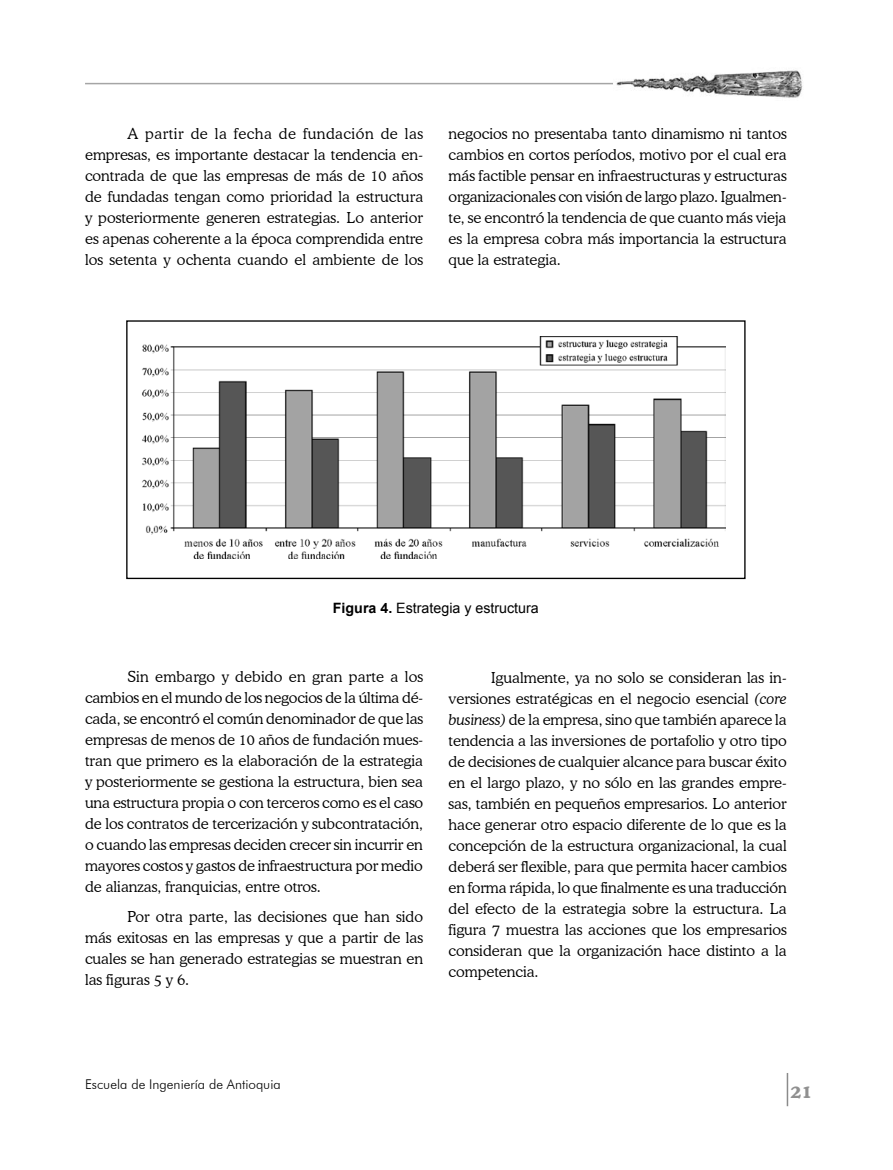
<style>
.page{position:relative;width:893px;height:1170px;background:#fff}
.page>*{position:absolute;margin:0;border:0;box-sizing:border-box;transform-origin:0 0}
.t1{font:700 18px "Cooper BT";color:#909090}
.t2{font:300 15px/21px "Cooper BT";color:#000;text-align:justify}
.t3{font:14.25px "Arial";color:#000}
.t4{font:300 13.5px "Futura BT";color:#000}
.s1{font-weight:700}
.s2{font-style:italic}
</style>
<div class="page">
<hr style="left:787px;top:1072px;width:1px;height:34px;background:#8b8b8b">
<hr style="left:85px;top:83px;width:597px;height:1px;background:#a5a5a5">
<img style="left:613px;top:70px;width:190px;height:28px">
<img style="left:142px;top:336px;width:584px;height:222px">
<div style="left:126px;top:320px;width:620px;height:259px;border:1px solid #000"></div>
<p class="t2" style="left:85px;top:123px;width:340px;text-indent:43px">A partir de la fecha de fundación de las empresas, es importante destacar la tendencia en&shy;contrada de que las empresas de más de 10 años de fundadas tengan como prioridad la estructura y posteriormente generen estrategias. Lo anterior es apenas coherente a la época comprendida entre los setenta y ochenta cuando el ambiente de los</p>
<p class="t2" style="left:449px;top:123px;width:340px">negocios no presentaba tanto dinamismo ni tantos cambios en cortos períodos, motivo por el cual era más factible pensar en infraestructuras y estructuras organizacionales con visión de largo plazo. Igualmen&shy;te, se encontró la tendencia de que cuanto más vieja es la empresa cobra más importancia la estructura que la estrategia.</p>
<p class="t3" style="left:333px;top:598px;width:207px"><span class="s1">Figura 4.</span> Estrategia y estructura</p>
<p class="t2" style="left:85px;top:666px;width:340px;text-indent:43px">Sin embargo y debido en gran parte a los cambios en el mundo de los negocios de la última dé&shy;cada, se encontró el común denominador de que las empresas de menos de 10 años de fundación mues&shy;tran que primero es la elaboración de la estrategia y posteriormente se gestiona la estructura, bien sea una estructura propia o con terceros como es el caso de los contratos de tercerización y subcontratación, o cuando las empresas deciden crecer sin incurrir en mayores costos y gastos de infraestructura por medio de alianzas, franquicias, entre otros.</p>
<p class="t2" style="left:85px;top:905px;width:340px;text-indent:43px">Por otra parte, las decisiones que han sido más exitosas en las empresas y que a partir de las cuales se han generado estrategias se muestran en las figuras 5 y 6.</p>
<p class="t2" style="left:449px;top:667px;width:340px;text-indent:43px">Igualmente, ya no solo se consideran las in&shy;versiones estratégicas en el negocio esencial <span class="s2">(core business)</span> de la empresa, sino que también aparece la tendencia a las inversiones de portafolio y otro tipo de decisiones de cualquier alcance para buscar éxito en el largo plazo, y no sólo en las grandes empre&shy;sas, también en pequeños empresarios. Lo anterior hace generar otro espacio diferente de lo que es la concepción de la estructura organizacional, la cual deberá ser flexible, para que permita hacer cambios en forma rápida, lo que finalmente es una traducción del efecto de la estrategia sobre la estructura. La figura 7 muestra las acciones que los empresarios consideran que la organización hace distinto a la competencia.</p>
<p class="t4" style="left:85px;top:1076px;width:197px">Escuela de Ingeniería de Antioquia</p>
<p class="t1" style="left:791px;top:1080px;width:23px">21</p>
</div>
